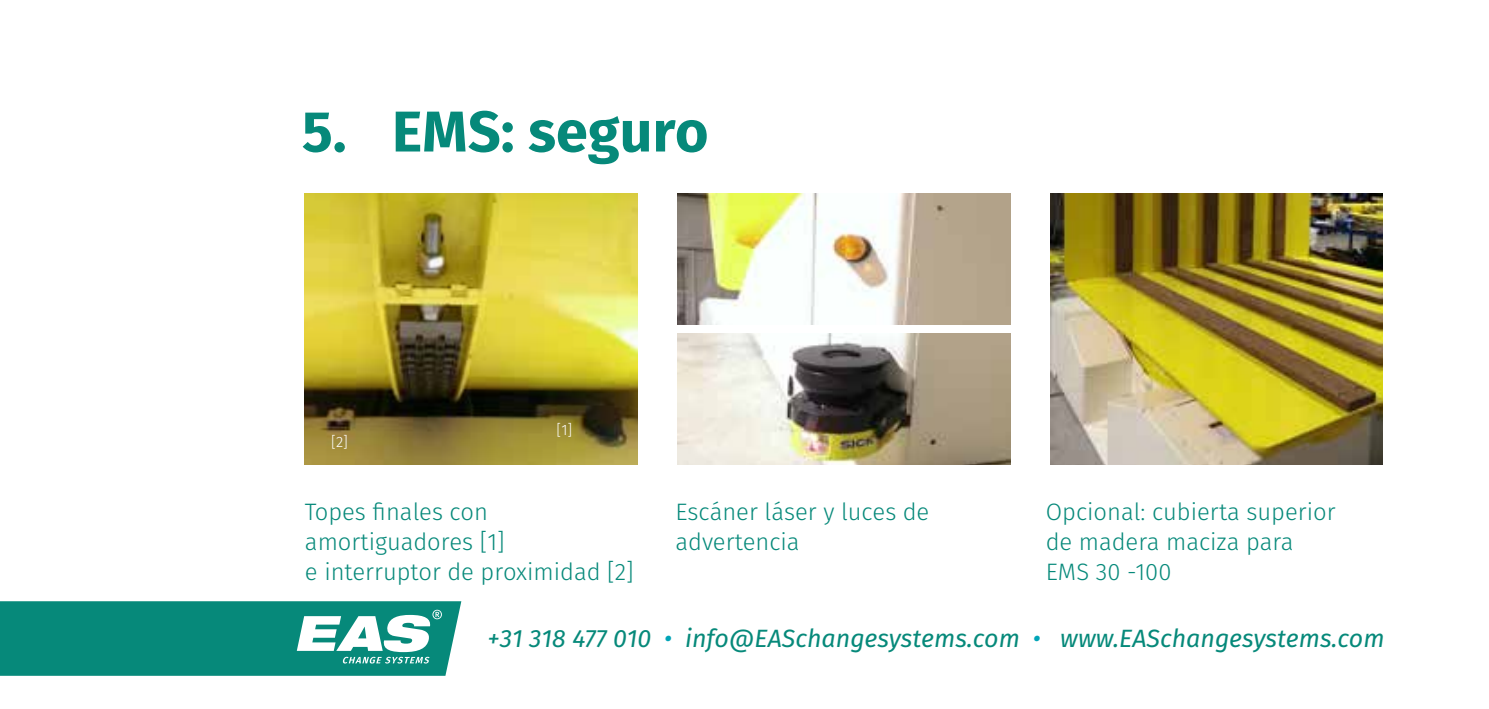
<style>
.page{position:relative;width:1489px;height:709px;background:#fff}
.page>*{position:absolute;margin:0;border:0;box-sizing:border-box;transform-origin:0 0}
.t1{font:700 57.5px "Fira Sans";color:#06897a}
.t2{font:italic 25px "Fira Sans";color:#06897a}
.t3{font:300 23.75px/30px "Fira Sans";color:#06897a}
.t4{font:300 15px "Fira Sans";color:#fff}
.s1{color:#00a4b7}
</style>
<div class="page">
<img style="left:305px;top:194px;width:332px;height:271px">
<img style="left:677px;top:334px;width:332px;height:131px">
<img style="left:677px;top:194px;width:332px;height:131px">
<img style="left:1050px;top:194px;width:332px;height:271px">
<svg style="left:0;top:601px;width:461px;height:74px;background:#24978a"></svg>
<h1 class="t1" style="left:302px;top:91px;width:408px">5. EMS: seguro</h1>
<p class="t4" style="left:331px;top:431px;width:18px">[2]</p>
<p class="t4" style="left:556px;top:419px;width:17px">[1]</p>
<p class="t3" style="left:305px;top:498px;width:330px">Topes finales con amortiguadores [1]<br>e interruptor de proximidad [2]</p>
<p class="t3" style="left:675px;top:498px;width:255px">Escáner láser y luces de advertencia</p>
<p class="t3" style="left:1045px;top:498px;width:291px">Opcional: cubierta superior de madera maciza para<br>EMS 30 -100</p>
<p class="t2" style="left:487px;top:621px;width:898px">+31 318 477 010 <span class="s1">•</span> info@EASchangesystems.com <span class="s1">•</span> www.EASchangesystems.com</p>
</div>
